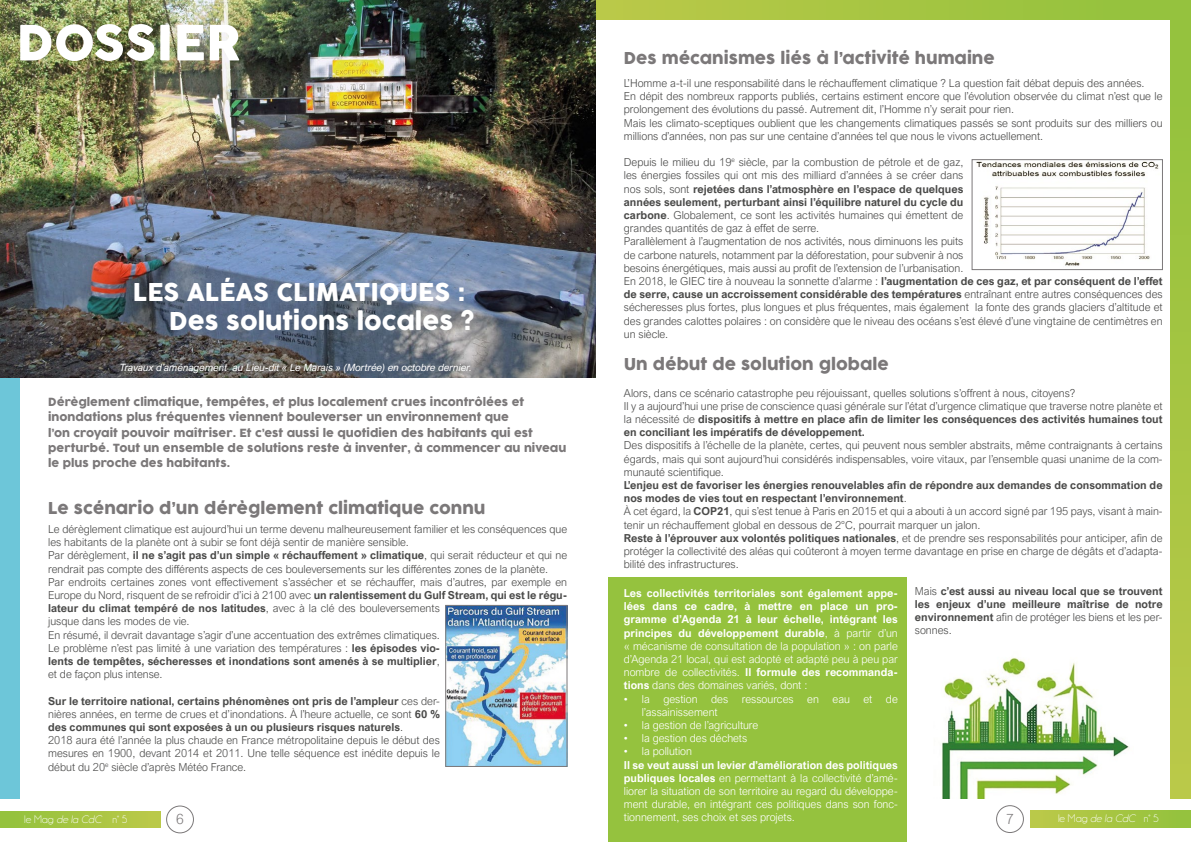
<style>
.page{position:relative;width:1191px;height:842px;background:#fff}
.page>*{position:absolute;margin:0;border:0;box-sizing:border-box;transform-origin:0 0}
.t1{font:24px/28.8px "COCOGOOSE";color:#fff}
.t2{font:16px "COCOGOOSE";color:#7b7879}
.t3{font:300 14px "Arial Nova";color:#7b7879}
.t4{font:300 11px/13.2px "Arial Nova";color:#4a4a49}
.t5{font:700 11px/13.2px "Arial Nova";color:#fff;text-align:justify}
.t6{font:300 11px/13.2px "Arial Nova";color:#fff}
.t7{font:11px/15px "COCOGOOSE";color:#7b7879}
.t8{font:700 11px/13.2px "Arial Nova";color:#4a4a49;text-align:justify}
.t9{font:11px "Champagne&Limousines";color:#fff}
.t10{font:italic 10px "Arial Nova";color:#fff}
.s1{font-weight:700}
.s2{font-weight:300}
.s3{font-style:italic}
</style>
<div class="page">
<div style="left:996px;top:805px;width:27px;height:28px;border:1px solid #7b7879;border-radius:50%"></div>
<div style="left:166px;top:806px;width:28px;height:27px;border:1px solid #7b7879;border-radius:50%"></div>
<div style="left:0;top:811px;width:160px;height:17px;background:linear-gradient(to right,#92c23d,#bcc949)"></div>
<div style="left:1030px;top:811px;width:161px;height:16px;background:linear-gradient(to right,#bcc949,#92c23d)"></div>
<div style="left:608px;top:577px;width:298px;height:265px;background:#95c23e"></div>
<div style="left:0;top:0;width:20px;height:798px;background:#6dc6d9"></div>
<img style="left:0;top:0;width:595px;height:377px">
<img style="left:20px;top:24px;width:219px;height:37px">
<div style="left:596px;top:0;width:595px;height:20px;background:linear-gradient(to right,#bbc948,#91c13c)"></div>
<div style="left:1170px;top:0;width:21px;height:798px;background:linear-gradient(to bottom,#91c13c,#bbc948)"></div>
<img style="left:447px;top:607px;width:118px;height:157px">
<div style="left:445px;top:605px;width:122px;height:161px;border:1px solid #7b7879"></div>
<img style="left:976px;top:161px;width:183px;height:105px">
<div style="left:972px;top:159px;width:190px;height:111px;border:1px solid #7b7879"></div>
<img style="left:942px;top:657px;width:187px;height:141px">
<h2 class="t2" style="left:624px;top:46px;width:372px">Des mécanismes liés à l’activité humaine</h2>
<p class="t4" style="left:624px;top:76px;width:540px">L’Homme a-t-il une responsabilité dans le réchauffement climatique ? La question fait débat depuis des années.<br>En dépit des nombreux rapports publiés, certains estiment encore que l’évolution observée du climat n’est que le prolongement des évolutions du passé. Autrement dit, l’Homme n’y serait pour rien.<br>Mais les climato-sceptiques oublient que les changements climatiques passés se sont produits sur des milliers ou millions d’années, non pas sur une centaine d’années tel que nous le vivons actuellement.</p>
<p class="t4" style="left:624px;top:156px;width:540px">Depuis le milieu du 19<sup>e</sup> siècle, par la combustion de pétrole et de gaz,<br>les énergies fossiles qui ont mis des milliard d’années à se créer dans<br>nos sols, sont <span class="s1">rejetées dans l’atmosphère en l’espace de quelques<br>années seulement, perturbant ainsi l’équilibre naturel du cycle du<br>carbone</span>. Globalement, ce sont les activités humaines qui émettent de<br>grandes quantités de gaz à effet de serre.<br>Parallèlement à l’augmentation de nos activités, nous diminuons les puits<br>de carbone naturels, notamment par la déforestation, pour subvenir à nos<br>besoins énergétiques, mais aussi au profit de l’extension de l’urbanisation.<br>En 2018, le GIEC tire à nouveau la sonnette d’alarme : <span class="s1">l’augmentation de ces gaz, et par conséquent de l’effet de serre, cause un accroissement considérable des températures</span> entraînant entre autres conséquences des sécheresses plus fortes, plus longues et plus fréquentes, mais également la fonte des grands glaciers d’altitude et des grandes calottes polaires : on considère que le niveau des océans s’est élevé d’une vingtaine de centimètres en un siècle.</p>
<h2 class="t2" style="left:624px;top:352px;width:266px">Un début de solution globale</h2>
<p class="t4" style="left:624px;top:386px;width:540px">Alors, dans ce scénario catastrophe peu réjouissant, quelles solutions s’offrent à nous, citoyens?<br>Il y a aujourd’hui une prise de conscience quasi générale sur l’état d’urgence climatique que traverse notre planète et la nécessité de <span class="s1">dispositifs à mettre en place afin de limiter les conséquences des activités humaines tout en conciliant les impératifs de développement.</span></p>
<p class="t4" style="left:624px;top:439px;width:540px;text-align:justify">Des dispositifs à l’échelle de la planète, certes, qui peuvent nous sembler abstraits, même contraignants à certains égards, mais qui sont aujourd’hui considérés indispensables, voire vitaux, par l’ensemble quasi unanime de la com&shy;munauté scientifique.</p>
<p class="t4" style="left:624px;top:478px;width:540px"><span class="s1">L’enjeu est de favoriser les énergies renouvelables afin de répondre aux demandes de consommation de nos modes de vies tout en respectant l’environnement</span>.<br>À cet égard, la <span class="s1">COP21</span>, qui s’est tenue à Paris en 2015 et qui a abouti à un accord signé par 195 pays, visant à main&shy;tenir un réchauffement global en dessous de 2°C, pourrait marquer un jalon.<br><span class="s1">Reste à l’éprouver aux volontés politiques nationales</span>, et de prendre ses responsabilités pour anticiper, afin de protéger la collectivité des aléas qui coûteront à moyen terme davantage en prise en charge de dégâts et d’adapta&shy;bilité des infrastructures.</p>
<p class="t8" style="left:915px;top:584px;width:249px"><span class="s2">Mais</span> c’est aussi au niveau local que se trouvent les enjeux d’une meilleure maîtrise de notre environnement <span class="s2">afin de protéger les biens et les per&shy;sonnes.</span></p>
<h1 class="t1" style="left:169px;top:278px;width:307px;text-indent:-36px">LES ALÉAS CLIMATIQUES :<br>Des solutions locales ?</h1>
<p class="t10" style="left:120px;top:362px;width:353px">Travaux d’aménagement au Lieu-dit « Le Marais » (Mortrée) en octobre dernier.</p>
<p class="t7" style="left:48px;top:395px;width:519px">Dérèglement climatique, tempêtes, et plus localement crues incontrôlées et inondations plus fréquentes viennent bouleverser un environnement que<br>l’on croyait pouvoir maîtriser. Et c’est aussi le quotidien des habitants qui est perturbé. Tout un ensemble de solutions reste à inventer, à commencer au niveau le plus proche des habitants.</p>
<h2 class="t2" style="left:48px;top:496px;width:439px">Le scénario d’un dérèglement climatique connu</h2>
<p class="t4" style="left:48px;top:522px;width:520px">Le dérèglement climatique est aujourd’hui un terme devenu malheureusement familier et les conséquences que les habitants de la planète ont à subir se font déjà sentir de manière sensible.<br>Par dérèglement, <span class="s1">il ne s’agit pas d’un simple « réchauffement » climatique</span>, qui serait réducteur et qui ne rendrait pas compte des différents aspects de ces bouleversements sur les différentes zones de la planète.<br>Par endroits certaines zones vont effectivement s’assécher et se réchauffer, mais d’autres, par exemple en Europe du Nord, risquent de se refroidir d’ici à 2100 avec <span class="s1">un ralentissement du Gulf Stream, qui est le régu&shy;lateur du climat tempéré de nos latitudes</span>, avec à la clé des bouleversements<br>jusque dans les modes de vie.<br>En résumé, il devrait davantage s’agir d’une accentuation des extrêmes climatiques.<br>Le problème n’est pas limité à une variation des températures : <span class="s1">les épisodes vio-<br>lents de tempêtes, sécheresses et inondations sont amenés à se multiplier</span>,<br>et de façon plus intense.</p>
<p class="t4" style="left:48px;top:694px;width:393px"><span class="s1">Sur le territoire national, certains phénomènes ont pris de l’ampleur</span> ces der&shy;nières années, en terme de crues et d’inondations. À l’heure actuelle, ce sont <span class="s1">60 % des communes qui sont exposées à un ou plusieurs risques naturels</span>.<br>2018 aura été l’année la plus chaude en France métropolitaine depuis le début des mesures en 1900, devant 2014 et 2011. Une telle séquence est inédite depuis le début du 20<sup>e</sup> siècle d’après Météo France.</p>
<p class="t5" style="left:624px;top:586px;width:275px">Les collectivités territoriales sont également appe&shy;lées dans ce cadre, à mettre en place un pro&shy;gramme d’Agenda 21 à leur échelle, intégrant les principes du développement durable<span class="s2">, à partir d’un « mécanisme de consultation de la population » : on parle d’Agenda 21 local, qui est adopté et adapté peu à peu par nombre de collectivités.</span> Il formule des recommanda&shy;tions <span class="s2">dans des domaines variés, dont :</span></p>
<p class="t6" style="left:642px;top:692px;width:257px;text-indent:-18px">• la gestion des ressources en eau et de l’assainissement</p>
<p class="t6" style="left:624px;top:718px;width:136px">• la gestion de l’agriculture</p>
<p class="t6" style="left:624px;top:732px;width:125px">• la gestion des déchets</p>
<p class="t6" style="left:624px;top:745px;width:70px">• la pollution</p>
<p class="t6" style="left:624px;top:758px;width:275px;text-align:justify"><span class="s1">Il se veut aussi un levier d’amélioration des politiques publiques locales</span> en permettant à la collectivité d’amé&shy;liorer la situation de son territoire au regard du développe&shy;ment durable, en intégrant ces politiques dans son fonc&shy;tionnement, ses choix et ses projets.</p>
<p class="t9" style="left:24px;top:813px;width:105px">le Mag <span class="s3">de la CdC</span> n° 5</p>
<p class="t3" style="left:176px;top:811px;width:9px">6</p>
<p class="t3" style="left:1006px;top:811px;width:9px">7</p>
<p class="t9" style="left:1058px;top:813px;width:102px">le Mag <span class="s3">de la CdC</span> n° 5</p>
</div>
